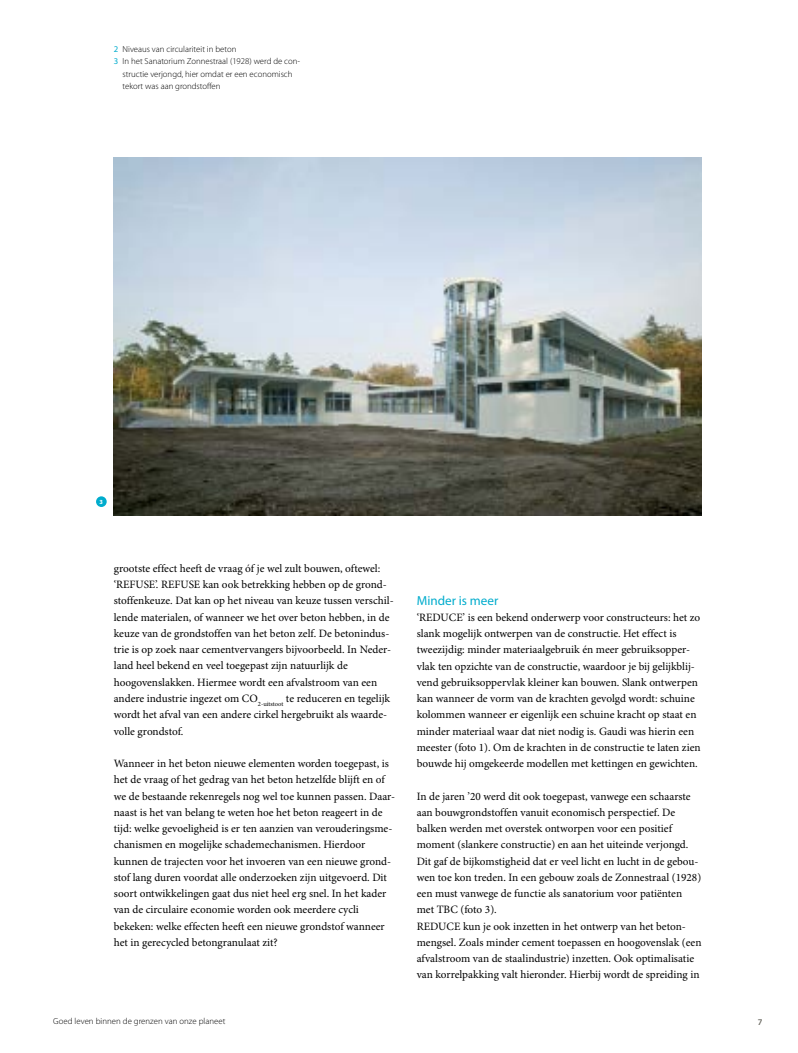
<style>
.page{position:relative;width:798px;height:1053px;background:#fff}
.page>*{position:absolute;margin:0;border:0;box-sizing:border-box;transform-origin:0 0}
.t1{font:13.12px "Myriad Pro";color:#00accd}
.t2{font:11.25px/16.2px "Minion Pro";color:#000}
.t3{font:300 8.75px "Myriad Pro";color:#000}
.t4{font:600 8.75px "Myriad Pro";color:#6a6961}
.t5{font:700 6.25px "Myriad Pro";color:#fff}
.s1{font-weight:400;color:#00accd}
</style>
<div class="page">
<img style="left:114px;top:158px;width:587px;height:357px">
<div style="left:96px;top:496px;width:11px;height:11px;background:#00accd;border-radius:50%"></div>
<p class="t3" style="left:114px;top:44px;width:124px"><span class="s1">2</span> Niveaus van circulariteit in beton</p>
<p class="t3" style="left:114px;top:56px;width:188px"><span class="s1">3</span> In het Sanatorium Zonnestraal (1928) werd de con-</p>
<p class="t3" style="left:122px;top:69px;width:171px">structie verjongd, hier omdat er een economisch</p>
<p class="t3" style="left:122px;top:81px;width:100px">tekort was aan grondstoffen</p>
<p class="t5" style="left:99px;top:498px;width:5px">3</p>
<p class="t2" style="left:114px;top:560px;width:281px">grootste effect heeft de vraag óf je wel zult bouwen, oftewel: ‘REFUSE’. REFUSE kan ook betrekking hebben op de grond&shy;stoffenkeuze. Dat kan op het niveau van keuze tussen verschil&shy;lende materialen, of wanneer we het over beton hebben, in de keuze van de grondstoffen van het beton zelf. De betonindus&shy;trie is op zoek naar cementvervangers bijvoorbeeld. In Neder&shy;land heel bekend en veel toegepast zijn natuurlijk de hoogovenslakken. Hiermee wordt een afvalstroom van een andere industrie ingezet om CO<sub>2-uitstoot</sub> te reduceren en tegelijk wordt het afval van een andere cirkel hergebruikt als waarde&shy;volle grondstof.</p>
<p class="t2" style="left:114px;top:755px;width:283px">Wanneer in het beton nieuwe elementen worden toegepast, is het de vraag of het gedrag van het beton hetzelfde blijft en of we de bestaande rekenregels nog wel toe kunnen passen. Daar&shy;naast is het van belang te weten hoe het beton reageert in de tijd: welke gevoeligheid is er ten aanzien van verouderingsme&shy;chanismen en mogelijke schademechanismen. Hierdoor kunnen de trajecten voor het invoeren van een nieuwe grond&shy;stof lang duren voordat alle onderzoeken zijn uitgevoerd. Dit soort ontwikkelingen gaat dus niet heel erg snel. In het kader van de circulaire economie worden ook meerdere cycli bekeken: welke effecten heeft een nieuwe grondstof wanneer het in gerecycled betongranulaat zit?</p>
<p class="t1" style="left:416px;top:593px;width:83px">Minder is meer</p>
<p class="t2" style="left:416px;top:609px;width:285px">‘REDUCE’ is een bekend onderwerp voor constructeurs: het zo slank mogelijk ontwerpen van de constructie. Het effect is tweezijdig: minder materiaalgebruik én meer gebruiksopper&shy;vlak ten opzichte van de constructie, waardoor je bij gelijkblij&shy;vend gebruiksoppervlak kleiner kan bouwen. Slank ontwerpen kan wanneer de vorm van de krachten gevolgd wordt: schuine kolommen wanneer er eigenlijk een schuine kracht op staat en minder materiaal waar dat niet nodig is. Gaudi was hierin een meester (foto 1). Om de krachten in de constructie te laten zien bouwde hij omgekeerde modellen met kettingen en gewichten.</p>
<p class="t2" style="left:416px;top:788px;width:286px">In de jaren ’20 werd dit ook toegepast, vanwege een schaarste aan bouwgrondstoffen vanuit economisch perspectief. De balken werden met overstek ontworpen voor een positief moment (slankere constructie) en aan het uiteinde verjongd.<br>Dit gaf de bijkomstigheid dat er veel licht en lucht in de gebou&shy;wen toe kon treden. In een gebouw zoals de Zonnestraal (1928) een must vanwege de functie als sanatorium voor patiënten met TBC (foto 3).<br>REDUCE kun je ook inzetten in het ontwerp van het beton&shy;mengsel. Zoals minder cement toepassen en hoogovenslak (een afvalstroom van de staalindustrie) inzetten. Ook optimalisatie van korrelpakking valt hieronder. Hierbij wordt de spreiding in</p>
<p class="t3" style="left:53px;top:1016px;width:174px">Goed leven binnen de grenzen van onze planeet</p>
<p class="t4" style="left:757px;top:1016px;width:6px">7</p>
</div>
